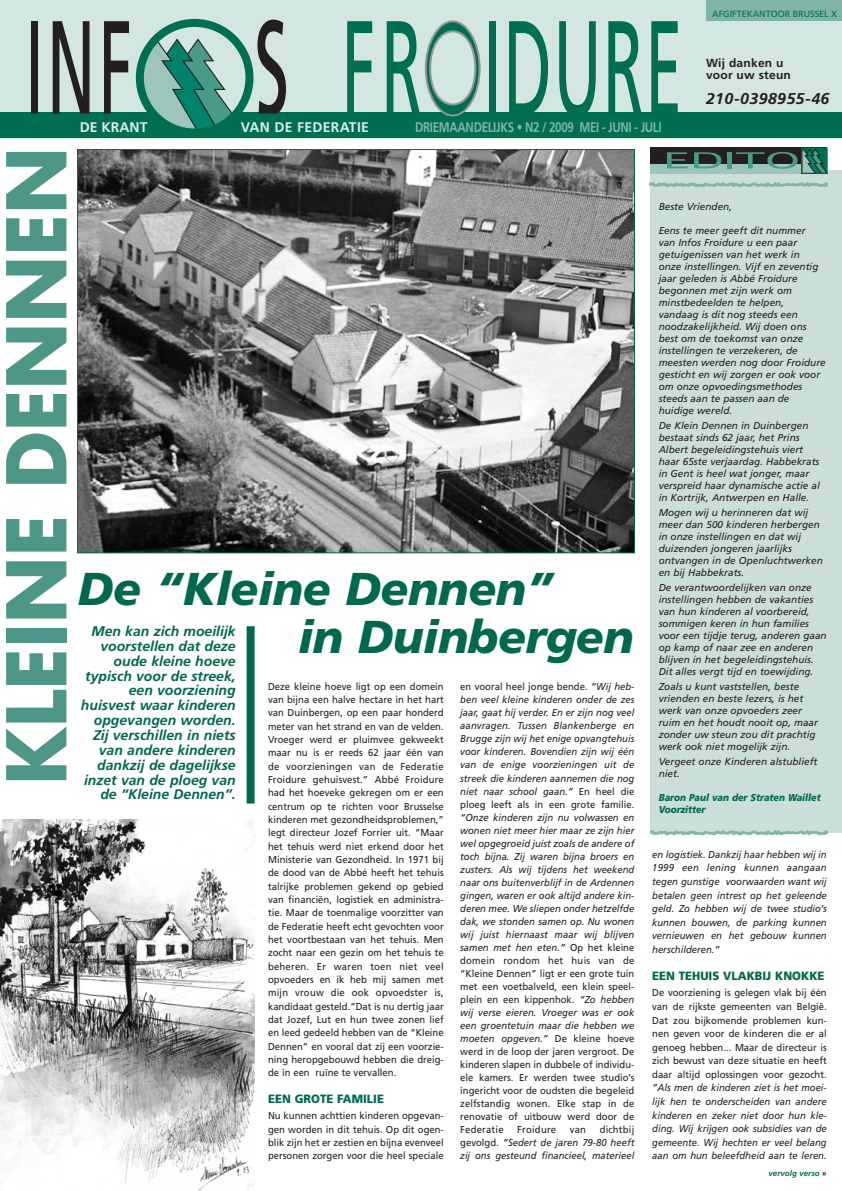
<style>
.page{position:relative;width:842px;height:1191px;background:#fff}
.page>*{position:absolute;margin:0;border:0;box-sizing:border-box;transform-origin:0 0}
.t1{font:700 80px "Futura";color:#4d9688;scale:.95 1}
.t2{font:italic 900 46px/48px "Frutiger";letter-spacing:-.01em;color:#00684f}
.t3{font:italic 700 15.6px "Frutiger";letter-spacing:.02em;color:#231f20}
.t4{font:italic 700 14px/14.9px "Frutiger";color:#00684f;text-align:right}
.t5{font:700 14px "Frutiger";letter-spacing:-.03em;color:#7fb4a7;scale:.83 1}
.t6{font:700 14px "Frutiger";letter-spacing:.02em;color:#dcebe7}
.t7{font:900 12px "Frutiger";color:#00684f;scale:.95 1}
.t8{font:700 11.7px/12px "Frutiger";letter-spacing:.02em;color:#231f20}
.t9{font:italic 10px/13px "Frutiger";color:#231f20;text-align:justify;scale:.95 1}
.t10{font:10px/13.3px "Frutiger";color:#231f20;text-align:justify;scale:.95 1}
.t11{font:italic 10px/12px "Frutiger";color:#231f20}
.t12{font:italic 900 10px/12px "Frutiger";color:#00684f;scale:.9 1}
.t13{font:10px "Frutiger";letter-spacing:.02em;color:#231f20;scale:.95 1}
.t14{font:9px "Frutiger";color:#006e53}
.t15{font:italic 700 8px "Frutiger";color:#00684f}
.s1{font-style:normal}
.s2{font-style:normal;color:#231f20}
</style>
<div class="page">
<div style="left:650px;top:171px;width:192px;height:662px;background:#cbded9"></div>
<div style="left:650px;top:148px;width:176px;height:17px;background:#231f20"></div>
<div style="left:650px;top:164px;width:177px;height:9px;background:#9dc5bb"></div>
<svg style="left:667px;top:152px;width:21px;height:16px"></svg>
<svg style="left:694px;top:152px;width:27px;height:16px"></svg>
<div style="left:727px;top:152px;width:5px;height:16px;background:#489b88"></div>
<svg style="left:736px;top:150px;width:89px;height:24px"></svg>
<div style="left:801px;top:148px;width:26px;height:26px;border:1px solid #006e53"></div>
<svg style="left:650px;top:830px;width:178px;height:6px"></svg>
<svg style="left:650px;top:182px;width:178px;height:6px"></svg>
<div style="left:0;top:0;width:842px;height:138px;background:#d4e6e1"></div>
<div style="left:0;top:112px;width:842px;height:26px;background:#006e53"></div>
<div style="left:31px;top:21px;width:7px;height:94px;background:#231f20"></div>
<svg style="left:53px;top:21px;width:37px;height:93px"></svg>
<svg style="left:104px;top:21px;width:25px;height:93px"></svg>
<svg style="left:347px;top:21px;width:25px;height:91px"></svg>
<svg style="left:258px;top:20px;width:28px;height:94px"></svg>
<svg style="left:387px;top:21px;width:33px;height:91px"></svg>
<div style="left:489px;top:21px;width:7px;height:94px;background:#006e53"></div>
<svg style="left:509px;top:21px;width:39px;height:91px"></svg>
<svg style="left:559px;top:21px;width:37px;height:91px"></svg>
<svg style="left:608px;top:21px;width:34px;height:91px"></svg>
<svg style="left:651px;top:21px;width:27px;height:91px"></svg>
<hr style="left:6px;top:114px;width:836px;height:4px;background:#006e53">
<svg style="left:426px;top:23px;width:52px;height:91px"></svg>
<div style="left:429px;top:30px;width:47px;height:76px;border:2px solid #939598;border-radius:50%"></div>
<div style="left:425px;top:20px;width:56px;height:97px;border:2px solid #939598;border-radius:50%"></div>
<svg style="left:140px;top:23px;width:109px;height:110px"></svg>
<svg style="left:140px;top:38px;width:95px;height:90px"></svg>
<div style="left:136px;top:19px;width:117px;height:118px;border:8px solid #006e53;border-radius:50%"></div>
<div style="left:707px;top:0;width:135px;height:21px;background:#7fb4a7"></div>
<div style="left:247px;top:626px;width:8px;height:178px;background:#00684f"></div>
<img style="left:79px;top:151px;width:554px;height:400px">
<img style="left:0;top:819px;width:254px;height:371px">
<p class="t14" style="left:712px;top:11px;width:127px">AFGIFTEKANTOOR BRUSSEL X</p>
<h1 class="t1" style="left:0;top:785px;width:673px;rotate:-90deg">KLEINE DENNEN</h1>
<h3 class="t6" style="left:80px;top:121px;width:69px">DE KRANT</h3>
<h3 class="t6" style="left:241px;top:121px;width:130px">VAN DE FEDERATIE</h3>
<h3 class="t5" style="left:415px;top:121px;width:298px">DRIEMAANDELIJKS • N2 / 2009 MEI - JUNI - JULI</h3>
<p class="t8" style="left:706px;top:58px;width:86px">Wij danken u voor uw steun</p>
<h3 class="t3" style="left:706px;top:92px;width:125px">210-0398955-46</h3>
<h2 class="t2" style="left:298px;top:569px;width:337px;text-indent:-220px">De “Kleine Dennen”<br>in Duinbergen</h2>
<p class="t10" style="left:268px;top:680px;width:186px">Deze kleine hoeve ligt op een domein van bijna een halve hectare in het hart van Duinbergen, op een paar honderd meter van het strand en van de velden.<br>Vroeger werd er pluimvee gekweekt maar nu is er reeds 62 jaar één van de voorzieningen van de Federatie Froidure gehuisvest.” Abbé Froidure had het hoeveke gekregen om er een centrum op te richten voor Brusselse kinderen met gezondheidsproblemen,” legt directeur Jozef Forrier uit. “Maar het tehuis werd niet erkend door het Ministerie van Gezondheid. In 1971 bij de dood van de Abbé heeft het tehuis talrijke problemen gekend op gebied van financiën, logistiek en administra&shy;tie. Maar de toenmalige voorzitter van de Federatie heeft echt gevochten voor het voortbestaan van het tehuis. Men zocht naar een gezin om het tehuis te beheren. Er waren toen niet veel opvoeders en ik heb mij samen met mijn vrouw die ook opvoedster is, kandidaat gesteld.”Dat is nu dertig jaar dat Jozef, Lut en hun twee zonen lief en leed gedeeld hebben van de “Kleine Dennen” en vooral dat zij een voorzie&shy;ning heropgebouwd hebben die dreig&shy;de in een ruïne te vervallen.</p>
<p class="t7" style="left:268px;top:1094px;width:124px">EEN GROTE FAMILIE</p>
<p class="t10" style="left:268px;top:1110px;width:186px">Nu kunnen achttien kinderen opgevan&shy;gen worden in dit tehuis. Op dit ogen&shy;blik zijn het er zestien en bijna evenveel personen zorgen voor die heel speciale</p>
<p class="t4" style="left:81px;top:625px;width:156px">Men kan zich moeilijk voorstellen dat deze oude kleine hoeve typisch voor de streek, een voorziening huisvest waar kinderen opgevangen worden.<br>Zij verschillen in niets van andere kinderen dankzij de dagelijkse inzet van de ploeg van de “Kleine Dennen”.</p>
<p class="t9" style="left:460px;top:681px;width:185px"><span class="s1">en vooral heel jonge bende.</span> “Wij heb&shy;ben veel kleine kinderen onder de zes jaar, gaat hij verder. En er zijn nog veel aanvragen. Tussen Blankenberge en Brugge zijn wij het enige opvangtehuis voor kinderen. Bovendien zijn wij één van de enige voorzieningen uit de streek die kinderen aannemen die nog niet naar school gaan.” <span class="s1">En heel die ploeg leeft als in een grote familie.</span></p>
<p class="t9" style="left:460px;top:811px;width:185px">“Onze kinderen zijn nu volwassen en wonen niet meer hier maar ze zijn hier wel opgegroeid juist zoals de andere of toch bijna. Zij waren bijna broers en zusters. Als wij tijdens het weekend naar ons buitenverblijf in de Ardennen gingen, waren er ook altijd andere kin&shy;deren mee. We sliepen onder hetzelfde dak, we stonden samen op. Nu wonen wij juist hiernaast maar wij blijven samen met hen eten.” <span class="s1">Op het kleine domein rondom het huis van de “Kleine Dennen” ligt er een grote tuin met een voetbalveld, een klein speel&shy;plein en een kippenhok.</span> “Zo hebben wij verse eieren. Vroeger was er ook een groentetuin maar die hebben we moeten opgeven.” <span class="s1">De kleine hoeve werd in de loop der jaren vergroot. De kinderen slapen in dubbele of individu&shy;ele kamers. Er werden twee studio’s ingericht voor de oudsten die begeleid zelfstandig wonen. Elke stap in de renovatie of uitbouw werd door de Federatie</span></p>
<p class="t9" style="left:460px;top:1124px;width:185px;text-indent:139px"><span class="s1">dichtbij gevolgd.</span> ”Sedert de jaren 79-80 heeft zij ons gesteund financieel, materieel</p>
<p class="t13" style="left:517px;top:1126px;width:42px">Froidure</p>
<p class="t10" style="left:570px;top:1124px;width:19px">van</p>
<p class="t11" style="left:659px;top:202px;width:75px">Beste Vrienden,</p>
<p class="t11" style="left:659px;top:226px;width:169px">Eens te meer geeft dit nummer<br>van Infos Froidure u een paar getuigenissen van het werk in<br>onze instellingen. Vijf en zeventig jaar geleden is Abbé Froidure begonnen met zijn werk om minstbedeelden te helpen, vandaag is dit nog steeds een noodzakelijkheid. Wij doen ons best om de toekomst van onze instellingen te verzekeren, de meesten werden nog door Froidure gesticht en wij zorgen er ook voor om onze opvoedingsmethodes steeds aan te passen aan de huidige wereld.</p>
<p class="t11" style="left:659px;top:420px;width:163px">De Klein Dennen in Duinbergen bestaat sinds 62 jaar, het Prins<br>Albert begeleidingstehuis viert haar 65ste verjaardag. Habbekrats in Gent is heel wat jonger, maar verspreid haar dynamische actie al in Kortrijk, Antwerpen en Halle.</p>
<p class="t11" style="left:659px;top:507px;width:166px">Mogen wij u herinneren dat wij meer dan 500 kinderen herbergen in onze instellingen en dat wij duizenden jongeren jaarlijks ontvangen in de Openluchtwerken en bij Habbekrats.</p>
<p class="t11" style="left:659px;top:582px;width:170px">De verantwoordelijken van onze instellingen hebben de vakanties van hun kinderen al voorbereid, sommigen keren in hun families voor een tijdje terug, anderen gaan op kamp of naar zee en anderen blijven in het begeleidingstehuis.<br>Dit alles vergt tijd en toewijding.</p>
<p class="t11" style="left:659px;top:681px;width:161px">Zoals u kunt vaststellen, beste vrienden en beste lezers, is het werk van onze opvoeders zeer ruim en het houdt nooit op, maar zonder uw steun zou dit prachtig werk ook niet mogelijk zijn.</p>
<p class="t11" style="left:659px;top:756px;width:160px">Vergeet onze Kinderen alstublieft niet.</p>
<p class="t12" style="left:659px;top:792px;width:182px">Baron Paul van der Straten Waillet<br>Voorzitter</p>
<p class="t9" style="left:652px;top:848px;width:185px;line-height:13.6px">en logistiek. Dankzij haar hebben wij in 1999 een lening kunnen aangaan tegen gunstige voorwaarden want wij betalen geen intrest op het geleende geld. Zo hebben wij de twee studio’s kunnen bouwen, de parking kunnen vernieuwen en het gebouw kunnen herschilderen.”</p>
<p class="t7" style="left:652px;top:971px;width:183px">EEN TEHUIS VLAKBIJ KNOKKE</p>
<p class="t10" style="left:652px;top:987px;width:185px;line-height:13.6px">De voorziening is gelegen vlak bij één van de rijkste gemeenten van België.<br>Dat zou bijkomende problemen kun&shy;nen geven voor de kinderen die er al genoeg hebben... Maar de directeur is zich bewust van deze situatie en heeft daar altijd oplossingen voor gezocht.</p>
<p class="t9" style="left:652px;top:1082px;width:185px;line-height:13.6px">”Als men de kinderen ziet is het moei&shy;lijk hen te onderscheiden van andere kinderen en zeker niet door hun kle&shy;ding. Wij krijgen ook subsidies van de gemeente. Wij hechten er veel belang aan om hun beleefdheid aan te leren.</p>
<p class="t15" style="left:769px;top:1170px;width:60px">vervolg verso <span class="s2">»</span></p>
</div>
